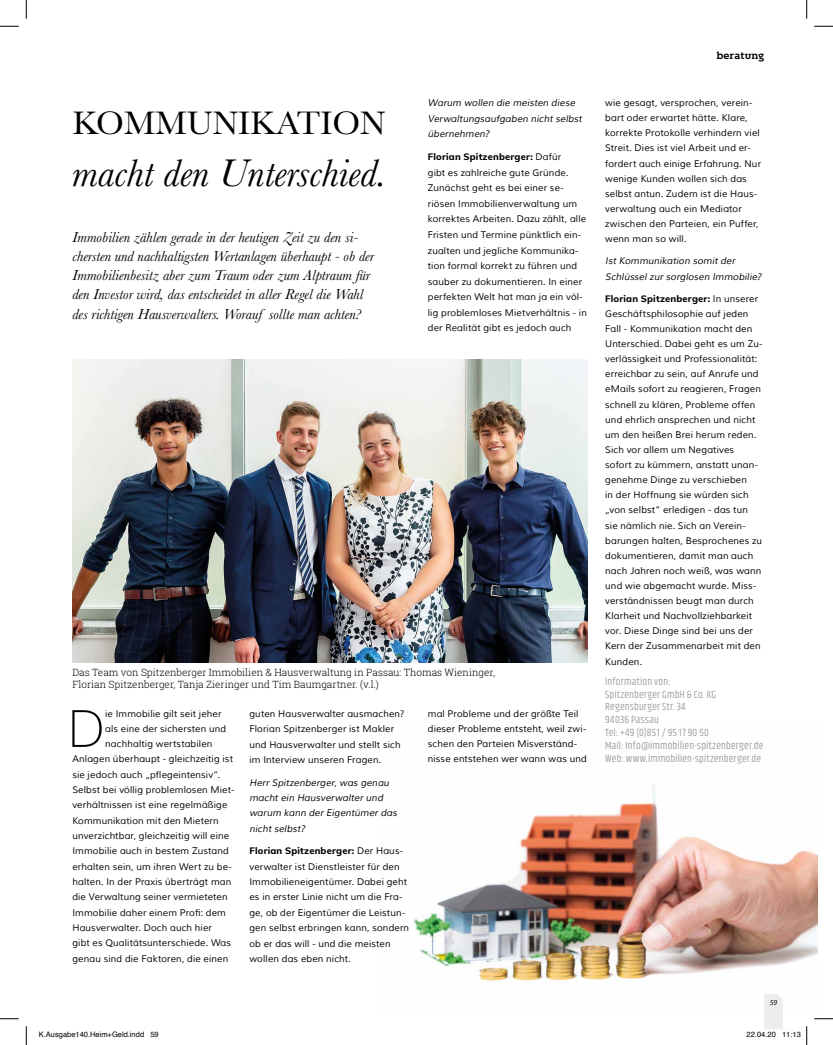
<style>
.page{position:relative;width:833px;height:1045px;background:#fff}
.page>*{position:absolute;margin:0;border:0;box-sizing:border-box;transform-origin:0 0}
.t1{font:200 51.5px "Muli";color:#000}
.t2{font:italic 40px "Baskerville";color:#000}
.t3{font:33.75px "Baskerville";color:#000}
.t4{font:italic 15px/19.2px "Baskerville";color:#000}
.t5{font:10.62px/12.9px "Khand";letter-spacing:.015em;color:#9d9d9c}
.t6{font:300 10px/12px "Roboto Slab";color:#000}
.t7{font:700 10px "Kontrapunkt Bob";color:#000}
.t8{font:9.38px/15.1px "Muli";letter-spacing:.015em;color:#000}
.t9{font:italic 9.38px/15.4px "Muli";letter-spacing:.015em;color:#000}
.t10{font:7.5px "Helvetica";color:#000}
.t11{font:italic 7px "Open Sans";color:#000}
.s1{font-weight:800}
</style>
<div class="page">
<img style="left:413px;top:784px;width:403px;height:197px">
<img style="left:72px;top:359px;width:515px;height:303px">
<svg style="left:0;top:25px;width:19px;height:2px"></svg>
<svg style="left:814px;top:25px;width:18px;height:2px"></svg>
<svg style="left:0;top:1018px;width:19px;height:1px"></svg>
<svg style="left:814px;top:1018px;width:18px;height:1px"></svg>
<svg style="left:25px;top:0;width:2px;height:19px"></svg>
<svg style="left:25px;top:1026px;width:2px;height:19px"></svg>
<svg style="left:806px;top:0;width:1px;height:19px"></svg>
<svg style="left:764px;top:994px;width:43px;height:51px"></svg>
<h3 class="t3" style="left:72px;top:101px;width:314px">KOMMUNIKATION</h3>
<h2 class="t2" style="left:72px;top:147px;width:315px">macht den Unterschied.</h2>
<p class="t4" style="left:72px;top:227px;width:303px">Immobilien zählen gerade in der heutigen Zeit zu den si&shy;chersten und nachhaltigsten Wertanlagen überhaupt - ob der Immobilienbesitz aber zum Traum oder zum Alptraum für den Investor wird, das entscheidet in aller Regel die Wahl des richtigen Hausverwalters. Worauf sollte man achten?</p>
<p class="t9" style="left:427px;top:95px;width:156px">Warum wollen die meisten diese<br>Verwaltungsaufgaben nicht selbst übernehmen?</p>
<p class="t8" style="left:427px;top:149px;width:160px;line-height:15.6px"><span class="s1">Florian Spitzenberger:</span> Dafür<br>gibt es zahlreiche gute Gründe.<br>Zunächst geht es bei einer se&shy;riösen Immobilienverwaltung um korrektes Arbeiten. Dazu zählt, alle Fristen und Termine pünktlich ein&shy;zualten und jegliche Kommunika&shy;tion formal korrekt zu führen und sauber zu dokumentieren. In einer perfekten Welt hat man ja ein völ&shy;lig problemloses Mietverhältnis - in der Realität gibt es jedoch auch</p>
<p class="t6" style="left:72px;top:666px;width:424px">Das Team von Spitzenberger Immobilien &amp; Hausverwaltung in Passau: Thomas Wieninger,<br>Florian Spitzenberger, Tanja Zieringer und Tim Baumgartner. (v.l.)</p>
<h1 class="t1" style="left:67px;top:691px;width:39px">D</h1>
<p class="t8" style="left:105px;top:706px;width:118px">ie Immobilie gilt seit jeher</p>
<p class="t8" style="left:105px;top:721px;width:122px">als eine der sichersten und</p>
<p class="t8" style="left:105px;top:736px;width:109px">nachhaltig wertstabilen</p>
<p class="t8" style="left:72px;top:751px;width:162px">Anlagen überhaupt - gleichzeitig ist</p>
<p class="t8" style="left:72px;top:767px;width:149px">sie jedoch auch „pflegeintensiv“.</p>
<p class="t8" style="left:72px;top:782px;width:163px">Selbst bei völlig problemlosen Miet-</p>
<p class="t8" style="left:72px;top:797px;width:156px">verhältnissen ist eine regelmäßige</p>
<p class="t8" style="left:72px;top:813px;width:148px">Kommunikation mit den Mietern</p>
<p class="t8" style="left:72px;top:828px;width:158px">unverzichtbar, gleichzeitig will eine</p>
<p class="t8" style="left:72px;top:843px;width:158px">Immobilie auch in bestem Zustand</p>
<p class="t8" style="left:72px;top:859px;width:161px">erhalten sein, um ihren Wert zu be-</p>
<p class="t8" style="left:72px;top:874px;width:160px">halten. In der Praxis überträgt man</p>
<p class="t8" style="left:72px;top:889px;width:157px">die Verwaltung seiner vermieteten</p>
<p class="t8" style="left:72px;top:905px;width:155px">Immobilie daher einem Profi: dem</p>
<p class="t8" style="left:72px;top:920px;width:141px">Hausverwalter. Doch auch hier</p>
<p class="t8" style="left:72px;top:936px;width:160px">gibt es Qualitätsunterschiede. Was</p>
<p class="t8" style="left:72px;top:951px;width:157px">genau sind die Faktoren, die einen</p>
<p class="t8" style="left:249px;top:706px;width:156px">guten Hausverwalter ausmachen?<br>Florian Spitzenberger ist Makler und Hausverwalter und stellt sich im Interview unseren Fragen.</p>
<p class="t9" style="left:249px;top:775px;width:150px">Herr Spitzenberger, was genau macht ein Hausverwalter und warum kann der Eigentümer das nicht selbst?</p>
<p class="t8" style="left:249px;top:843px;width:161px"><span class="s1">Florian Spitzenberger:</span> Der Haus&shy;verwalter ist Dienstleister für den<br>Immobilieneigentümer. Dabei geht es in erster Linie nicht um die Fra&shy;ge, ob der Eigentümer die Leistun&shy;gen selbst erbringen kann, sondern ob er das will - und die meisten wollen das eben nicht.</p>
<p class="t8" style="left:427px;top:706px;width:160px">mal Probleme und der größte Teil dieser Probleme entsteht, weil zwi&shy;schen den Parteien Misverständ&shy;nisse entstehen wer wann was und</p>
<p class="t7" style="left:716px;top:49px;width:49px">beratung</p>
<p class="t8" style="left:605px;top:95px;width:157px">wie gesagt, versprochen, verein&shy;bart oder erwartet hätte. Klare, korrekte Protokolle verhindern viel<br>Streit. Dies ist viel Arbeit und er&shy;fordert auch einige Erfahrung. Nur wenige Kunden wollen sich das selbst antun. Zudem ist die Haus&shy;verwaltung auch ein Mediator zwischen den Parteien, ein Puffer, wenn man so will.</p>
<p class="t9" style="left:605px;top:254px;width:159px">Ist Kommunikation somit der<br>Schlüssel zur sorglosen Immobilie?</p>
<p class="t8" style="left:605px;top:291px;width:159px"><span class="s1">Florian Spitzenberger:</span> In unserer<br>Geschäftsphilosophie auf jeden<br>Fall - Kommunikation macht den<br>Unterschied. Dabei geht es um Zu&shy;verlässigkeit und Professionalität: erreichbar zu sein, auf Anrufe und eMails sofort zu reagieren, Fragen schnell zu klären, Probleme offen und ehrlich ansprechen und nicht um den heißen Brei herum reden.<br>Sich vor allem um Negatives sofort zu kümmern, anstatt unan&shy;genehme Dinge zu verschieben<br>in der Hoffnung sie würden sich „von selbst“ erledigen - das tun sie nämlich nie. Sich an Verein&shy;barungen halten, Besprochenes zu dokumentieren, damit man auch nach Jahren noch weiß, was wann und wie abgemacht wurde. Miss&shy;verständnissen beugt man durch<br>Klarheit und Nachvollziehbarkeit vor. Diese Dinge sind bei uns der<br>Kern der Zusammenarbeit mit den<br>Kunden.</p>
<p class="t5" style="left:605px;top:675px;width:159px">Information von:<br>Spitzenberger GmbH &amp; Co. KG<br>Regensburger Str. 34<br>94036 Passau<br>Tel: +49 (0)851 / 95 17 90 50<br>Mail: Info@immobilien-spitzenberger.de<br>Web: www.immobilien-spitzenberger.de</p>
<p class="t11" style="left:769px;top:997px;width:9px">59</p>
<p class="t10" style="left:39px;top:1029px;width:121px">K.Ausgabe140.Heim+Geld.indd 59</p>
<p class="t10" style="left:746px;top:1029px;width:56px">22.04.20 11:13</p>
</div>
